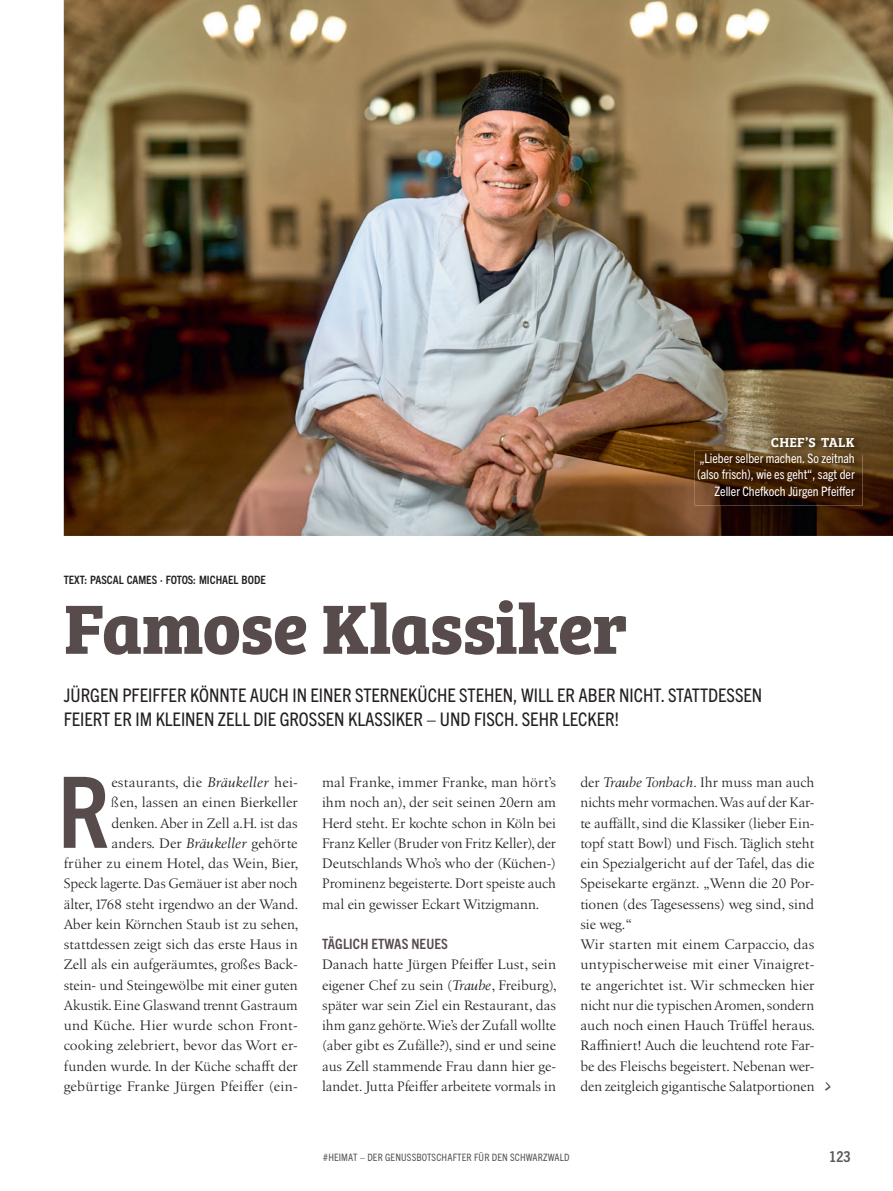
<style>
.page{position:relative;width:893px;height:1191px;background:#fff}
.page>*{position:absolute;margin:0;border:0;box-sizing:border-box;transform-origin:0 0}
.t1{font:700 condensed 98.85px "Trade Gothic Next LT Pro";color:#574b4b}
.t2{font:700 72px "Bree Serif";letter-spacing:-.01em;color:#574b4b}
.t3{font:condensed 18.75px/24.5px "Trade Gothic Next LT Pro";color:#231f20}
.t4{font:700 condensed 15px "Trade Gothic Next LT Pro";color:#57585a}
.t5{font:14.25px/20.2px "Birka LT Pro";color:#231f20;text-align:justify}
.t6{font:700 condensed 14.25px "Trade Gothic Next LT Pro";letter-spacing:.01em;color:#574b4b}
.t7{font:13.5px "Bree Serif Sb";letter-spacing:.015em;color:#fff}
.t8{font:condensed 13.05px/16.5px "Trade Gothic Next LT Pro";color:#fff;text-align:right}
.t9{font:700 condensed 11.55px "Trade Gothic Next LT Pro";color:#231f20}
.t10{font:condensed 10.2px "Trade Gothic Next LT Pro";letter-spacing:.015em;color:#57585a}
.s1{font-style:italic}
.s2{font-family:"Dear Joe 5";font-size:24px;color:#574b4b}
</style>
<div class="page">
<img style="left:64px;top:0;width:829px;height:536px">
<img style="left:768px;top:434px;width:94px;height:16px">
<img style="left:695px;top:450px;width:167px;height:55px">
<p class="t9" style="left:64px;top:571px;width:203px">TEXT: PASCAL CAMES · FOTOS: MICHAEL BODE</p>
<h2 class="t2" style="left:64px;top:572px;width:565px">Famose Klassiker</h2>
<p class="t7" style="left:771px;top:431px;width:85px">CHEF’S TALK</p>
<p class="t8" style="left:697px;top:449px;width:159px">„Lieber selber machen. So zeitnah (also frisch), wie es geht“, sagt der<br>Zeller Chefkoch Jürgen Pfeiffer</p>
<h3 class="t3" style="left:64px;top:681px;width:700px">JÜRGEN PFEIFFER KÖNNTE AUCH IN EINER STERNEKÜCHE STEHEN, WILL ER ABER NICHT. STATTDESSEN<br>FEIERT ER IM KLEINEN ZELL DIE GROSSEN KLASSIKER – UND FISCH. SEHR LECKER!</h3>
<p class="t5" style="left:64px;top:772px;width:236px;text-align:right">estaurants, die <span class="s1">Bräukeller</span> hei-<br>ßen, lassen an einen Bierkeller denken. Aber in Zell a.H. ist das<br>anders. Der <span class="s1">Bräukeller</span> gehörte<br>früher zu einem Hotel, das Wein, Bier, Speck lagerte. Das Gemäuer ist aber noch älter, 1768 steht irgendwo an der Wand.<br>Aber kein Körnchen Staub ist zu sehen, stattdessen zeigt sich das erste Haus in Zell als ein aufgeräumtes, großes Back&shy;stein- und Steingewölbe mit einer guten Akustik. Eine Glaswand trennt Gastraum und Küche. Hier wurde schon Front&shy;cooking zelebriert, bevor das Wort er&shy;funden wurde. In der Küche schafft der gebürtige Franke Jürgen Pfeiffer (ein-</p>
<p class="t5" style="left:322px;top:772px;width:235px">mal Franke, immer Franke, man hört’s ihm noch an), der seit seinen 20ern am Herd steht. Er kochte schon in Köln bei Franz Keller (Bruder von Fritz Keller), der Deutschlands Who’s who der (Küchen-)<br>Prominenz begeisterte. Dort speiste auch mal ein gewisser Eckart Witzigmann.</p>
<h1 class="t1" style="left:58px;top:744px;width:54px">R</h1>
<p class="t6" style="left:322px;top:934px;width:127px">TÄGLICH ETWAS NEUES</p>
<p class="t5" style="left:322px;top:954px;width:236px">Danach hatte Jürgen Pfeiffer Lust, sein eigener Chef zu sein (<span class="s1">Traube</span>, Freiburg), später war sein Ziel ein Restaurant, das ihm ganz gehörte. Wie’s der Zufall wollte (aber gibt es Zufälle?), sind er und seine aus Zell stammende Frau dann hier ge&shy;landet. Jutta Pfeiffer arbeitete vormals in</p>
<p class="t5" style="left:580px;top:772px;width:253px;text-align:left">der <span class="s1">Traube Tonbach</span>. Ihr muss man auch nichts mehr vormachen. Was auf der Kar-<br>te auffällt, sind die Klassiker (lieber Ein&shy;topf statt Bowl) und Fisch. Täglich steht ein Spezialgericht auf der Tafel, das die Speisekarte ergänzt. „Wenn die 20 Por&shy;tionen (des Tagesessens) weg sind, sind sie weg.“<br>Wir starten mit einem Carpaccio, das untypischerweise mit einer Vinaigret-<br>te angerichtet ist. Wir schmecken hier nicht nur die typischen Aromen, sondern auch noch einen Hauch Trüffel heraus.<br>Raffiniert! Auch die leuchtend rote Far&shy;be des Fleischs begeistert. Nebenan wer&shy;den zeitgleich gigantische Salatportionen <span class="s2">&gt;</span></p>
<p class="t10" style="left:323px;top:1150px;width:248px">#HEIMAT – DER GENUSSBOTSCHAFTER FÜR DEN SCHWARZWALD</p>
<p class="t4" style="left:829px;top:1146px;width:23px">123</p>
</div>
